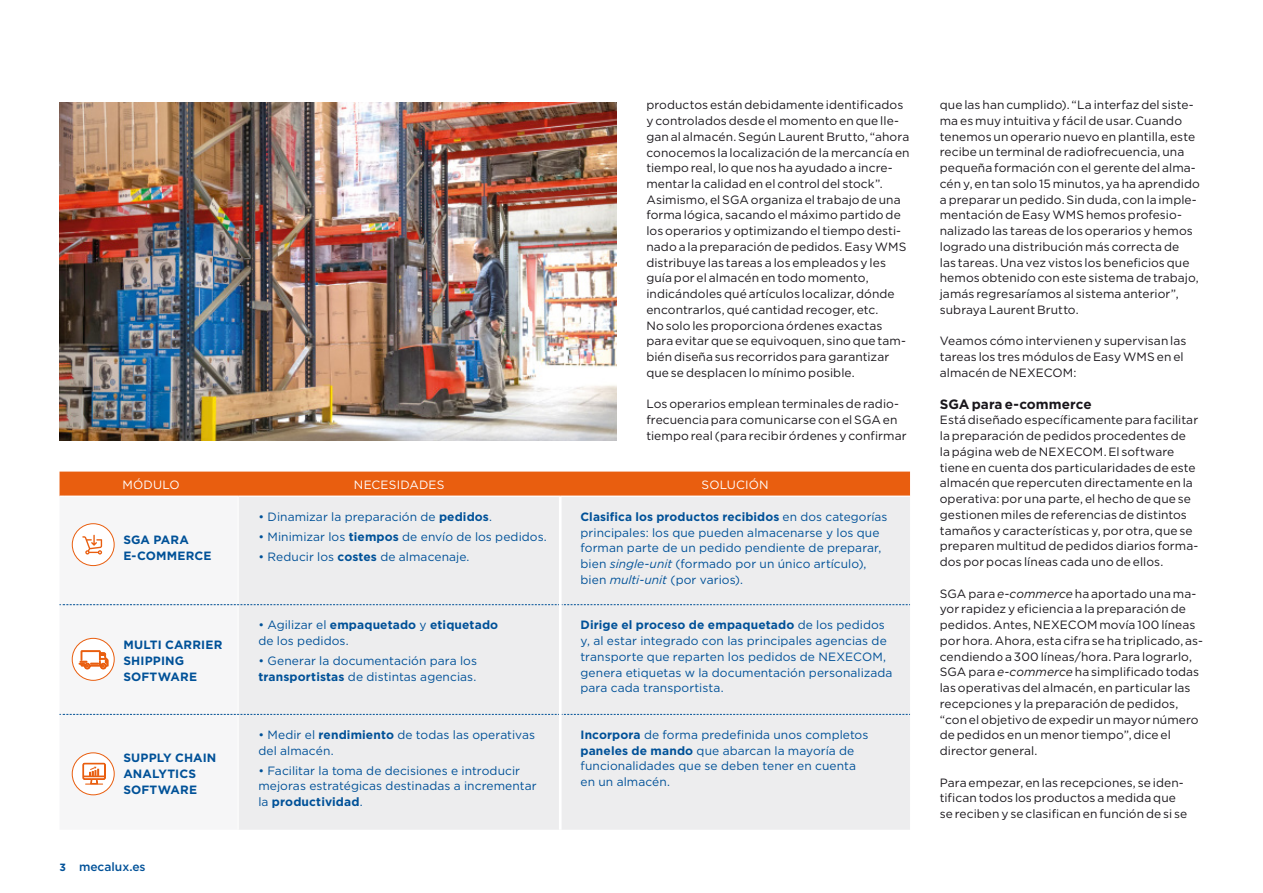
<style>
.page{position:relative;width:1263px;height:893px;background:#fff}
.page>*{position:absolute;margin:0;border:0;box-sizing:border-box;transform-origin:0 0}
.t1{font:700 13.5px "Gotham";color:#1a171c}
.t2{font:12px/15.8px "Gotham";letter-spacing:.005em;color:#1a171c}
.t3{font:12px/15.8px "Gotham";letter-spacing:.005em;color:#005198}
.t4{font:700 12px/15.8px "Gotham";letter-spacing:.01em;color:#005198}
.t5{font:12px "Gotham";letter-spacing:.015em;color:#fff}
.t6{font:500 12px "Gotham";color:#005198}
.s1{font-weight:700}
.s2{font-style:italic}
.s3{font-weight:700;font-size:10.5px}
</style>
<div class="page">
<img style="left:60px;top:102px;width:557px;height:338px">
<div style="left:60px;top:523px;width:178px;height:273px;background:#f6f6f7"></div>
<div style="left:239px;top:497px;width:671px;height:333px;background:#ededee"></div>
<svg style="left:60px;top:604px;width:850px;height:1px"></svg>
<svg style="left:60px;top:714px;width:850px;height:1px"></svg>
<div style="left:60px;top:472px;width:850px;height:24px;background:#e95e0f"></div>
<hr style="left:559px;top:497px;width:3px;height:108px;background:#fff">
<hr style="left:559px;top:605px;width:3px;height:109px;background:#fff">
<hr style="left:559px;top:714px;width:3px;height:116px;background:#fff">
<div style="left:72px;top:753px;width:42px;height:42px;background:#fff;border-radius:50%"></div>
<div style="left:72px;top:753px;width:42px;height:42px;border:1px solid #e95e0f;border-radius:50%"></div>
<svg style="left:82px;top:763px;width:24px;height:22px"></svg>
<div style="left:72px;top:524px;width:42px;height:42px;background:#fff;border-radius:50%"></div>
<div style="left:72px;top:523px;width:42px;height:43px;border:1px solid #e95e0f;border-radius:50%"></div>
<svg style="left:82px;top:535px;width:20px;height:19px"></svg>
<div style="left:72px;top:638px;width:42px;height:42px;background:#fff;border-radius:50%"></div>
<div style="left:72px;top:638px;width:42px;height:43px;border:1px solid #e95e0f;border-radius:50%"></div>
<svg style="left:79px;top:650px;width:29px;height:19px"></svg>
<p class="t2" style="left:646px;top:97px;width:265px">productos están debidamente identificados y controlados desde el momento en que lle&shy;gan al almacén. Según Laurent Brutto, “ahora conocemos la localización de la mercancía en tiempo real, lo que nos ha ayudado a incre&shy;mentar la calidad en el control del stock”.<br>Asimismo, el SGA organiza el trabajo de una forma lógica, sacando el máximo partido de los operarios y optimizando el tiempo desti&shy;nado a la preparación de pedidos. Easy WMS distribuye las tareas a los empleados y les guía por el almacén en todo momento, indicándoles qué artículos localizar, dónde encontrarlos, qué cantidad recoger, etc.<br>No solo les proporciona órdenes exactas para evitar que se equivoquen, sino que tam&shy;bién diseña sus recorridos para garantizar que se desplacen lo mínimo posible.</p>
<p class="t2" style="left:646px;top:396px;width:262px">Los operarios emplean terminales de radio&shy;frecuencia para comunicarse con el SGA en tiempo real (para recibir órdenes y confirmar</p>
<p class="t5" style="left:122px;top:477px;width:59px">MÓDULO</p>
<p class="t5" style="left:354px;top:477px;width:92px">NECESIDADES</p>
<p class="t5" style="left:702px;top:477px;width:69px">SOLUCIÓN</p>
<p class="t3" style="left:258px;top:508px;width:235px">• Dinamizar la preparación de <span class="s1">pedidos</span>.</p>
<p class="t3" style="left:258px;top:528px;width:290px">• Minimizar los <span class="s1">tiempos</span> de envío de los pedidos.</p>
<p class="t3" style="left:258px;top:548px;width:213px">• Reducir los <span class="s1">costes</span> de almacenaje.</p>
<p class="t3" style="left:580px;top:508px;width:308px"><span class="s1">Clasifica los productos recibidos</span> en dos categorías principales: los que pueden almacenarse y los que forman parte de un pedido pendiente de preparar, bien <span class="s2">single-unit</span> (formado por un único artículo), bien <span class="s2">multi-unit</span> (por varios).</p>
<p class="t4" style="left:123px;top:532px;width:90px">SGA PARA<br>E-COMMERCE</p>
<p class="t4" style="left:123px;top:637px;width:101px">MULTI CARRIER<br>SHIPPING<br>SOFTWARE</p>
<p class="t4" style="left:123px;top:750px;width:95px">SUPPLY CHAIN<br>ANALYTICS<br>SOFTWARE</p>
<p class="t6" style="left:60px;top:859px;width:88px"><span class="s3">3</span> mecalux.es</p>
<p class="t3" style="left:258px;top:617px;width:241px">• Agilizar el <span class="s1">empaquetado</span> y <span class="s1">etiquetado </span>de los pedidos.</p>
<p class="t3" style="left:258px;top:653px;width:220px">• Generar la documentación para los <span class="s1">transportistas</span> de distintas agencias.</p>
<p class="t3" style="left:258px;top:727px;width:278px">• Medir el <span class="s1">rendimiento</span> de todas las operativas del almacén.</p>
<p class="t3" style="left:258px;top:762px;width:280px">• Facilitar la toma de decisiones e introducir mejoras estratégicas destinadas a incrementar la <span class="s1">productividad</span>.</p>
<p class="t3" style="left:580px;top:617px;width:313px"><span class="s1">Dirige el proceso de empaquetado</span> de los pedidos y, al estar integrado con las principales agencias de transporte que reparten los pedidos de NEXECOM, genera etiquetas w la documentación personalizada para cada transportista.</p>
<p class="t3" style="left:580px;top:727px;width:289px"><span class="s1">Incorpora</span> de forma predefinida unos completos <span class="s1">paneles de mando</span> que abarcan la mayoría de funcionalidades que se deben tener en cuenta en un almacén.</p>
<p class="t2" style="left:940px;top:97px;width:261px">que las han cumplido). “La interfaz del siste&shy;ma es muy intuitiva y fácil de usar. Cuando tenemos un operario nuevo en plantilla, este recibe un terminal de radiofrecuencia, una pequeña formación con el gerente del alma&shy;cén y, en tan solo 15 minutos, ya ha aprendido a preparar un pedido. Sin duda, con la imple&shy;mentación de Easy WMS hemos profesio&shy;nalizado las tareas de los operarios y hemos logrado una distribución más correcta de<br>las tareas. Una vez vistos los beneficios que hemos obtenido con este sistema de trabajo, jamás regresaríamos al sistema anterior”, subraya Laurent Brutto.</p>
<p class="t2" style="left:940px;top:333px;width:248px">Veamos cómo intervienen y supervisan las tareas los tres módulos de Easy WMS en el almacén de NEXECOM:</p>
<p class="t1" style="left:940px;top:395px;width:153px">SGA para e-commerce</p>
<p class="t2" style="left:940px;top:412px;width:260px">Está diseñado específicamente para facilitar la preparación de pedidos procedentes de la página web de NEXECOM. El software tiene en cuenta dos particularidades de este almacén que repercuten directamente en la operativa: por una parte, el hecho de que se gestionen miles de referencias de distintos tamaños y características y, por otra, que se preparen multitud de pedidos diarios forma&shy;dos por pocas líneas cada uno de ellos.</p>
<p class="t2" style="left:940px;top:585px;width:265px">SGA para <span class="s2">e-commerce</span> ha aportado una ma&shy;yor rapidez y eficiencia a la preparación de pedidos. Antes, NEXECOM movía 100 líneas por hora. Ahora, esta cifra se ha triplicado, as&shy;cendiendo a 300 líneas/hora. Para lograrlo, SGA para <span class="s2">e-commerce</span> ha simplificado todas las operativas del almacén, en particular las recepciones y la preparación de pedidos, “con el objetivo de expedir un mayor número de pedidos en un menor tiempo”, dice el director general.</p>
<p class="t2" style="left:940px;top:774px;width:249px">Para empezar, en las recepciones, se iden&shy;tifican todos los productos a medida que se reciben y se clasifican en función de si se</p>
</div>
